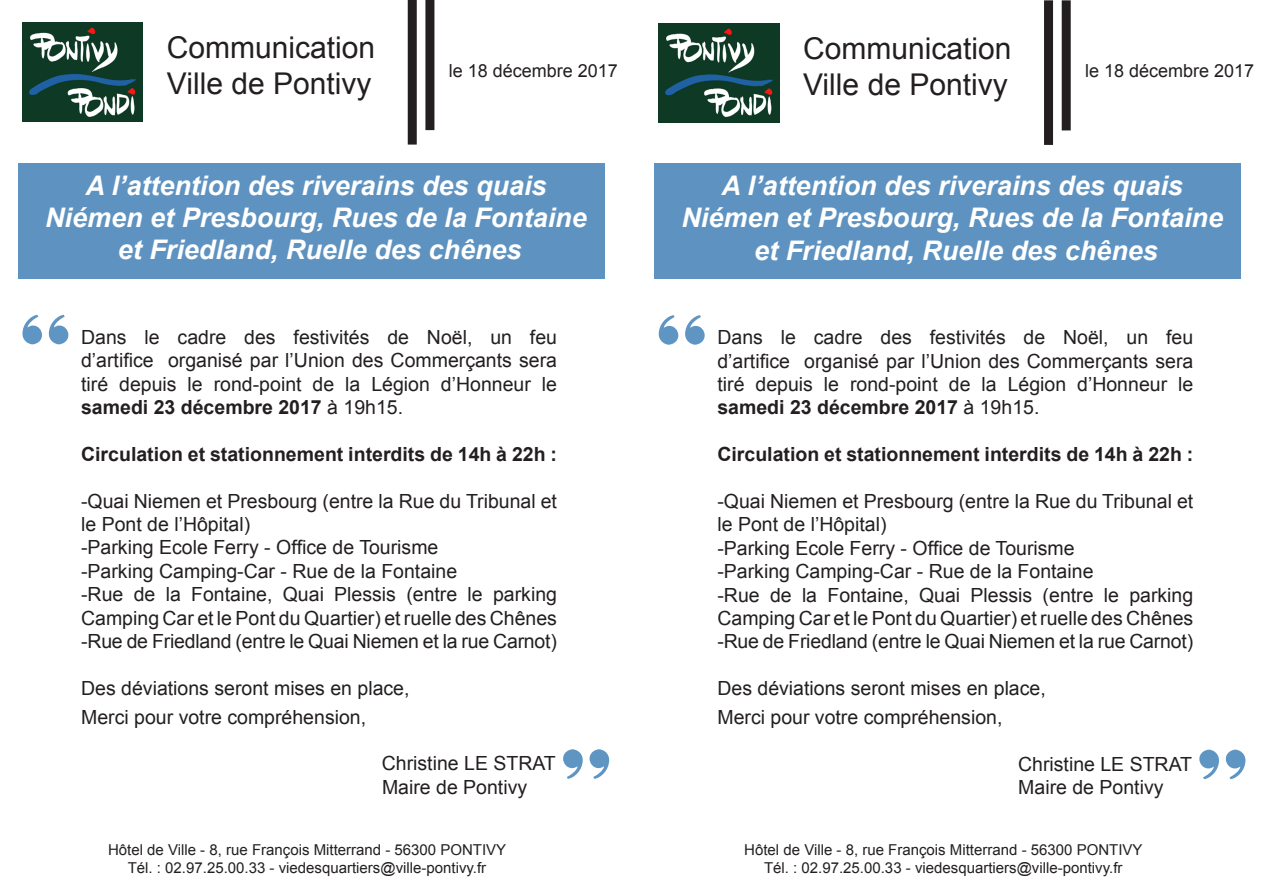
<style>
.page{position:relative;width:1263px;height:893px;background:#fff}
.page>*{position:absolute;margin:0;border:0;box-sizing:border-box;transform-origin:0 0}
.t1{font:30px "Arial";color:#231f20}
.t2{font:italic 700 27px/32.4px "Arial";color:#fff;text-align:center}
.t3{font:19.5px/23.4px "Arial";color:#231f20}
.t4{font:700 19.5px "Arial";color:#231f20}
.t5{font:18px "Arial";color:#231f20}
.t6{font:15px "Arial";color:#231f20}
.s1{font-weight:700}
</style>
<div class="page">
<img style="left:23px;top:23px;width:120px;height:99px">
<svg style="left:22px;top:315px;width:46px;height:29px"></svg>
<svg style="left:563px;top:749px;width:46px;height:30px"></svg>
<div style="left:18px;top:163px;width:587px;height:116px;background:#5e93c1"></div>
<div style="left:408px;top:0;width:9px;height:145px;background:#231f20"></div>
<div style="left:425px;top:0;width:9px;height:130px;background:#231f20"></div>
<img style="left:659px;top:23px;width:120px;height:99px">
<svg style="left:659px;top:315px;width:46px;height:30px"></svg>
<svg style="left:1199px;top:750px;width:46px;height:29px"></svg>
<div style="left:654px;top:164px;width:587px;height:115px;background:#5e93c1"></div>
<div style="left:1044px;top:0;width:9px;height:145px;background:#231f20"></div>
<div style="left:1062px;top:0;width:9px;height:130px;background:#231f20"></div>
<p class="t1" style="left:167px;top:28px;width:210px">Communication</p>
<p class="t1" style="left:167px;top:64px;width:206px">Ville de Pontivy</p>
<p class="t5" style="left:449px;top:59px;width:171px">le 18 décembre 2017</p>
<p class="t2" style="left:45px;top:170px;width:543px">A l’attention des riverains des quais<br>Niémen et Presbourg, Rues de la Fontaine et Friedland, Ruelle des chênes</p>
<p class="t3" style="left:81px;top:325px;width:477px;text-align:justify">Dans le cadre des festivités de Noël, un feu d’artifice organisé par l’Union des Commerçants sera tiré depuis le rond-point de la Légion d’Honneur le <span class="s1">samedi 23 décembre 2017</span> à 19h15.</p>
<p class="t4" style="left:81px;top:441px;width:477px">Circulation et stationnement interdits de 14h à 22h :</p>
<p class="t3" style="left:81px;top:489px;width:477px">-Quai Niemen et Presbourg (entre la Rue du Tribunal et le Pont de l’Hôpital)</p>
<p class="t3" style="left:81px;top:536px;width:359px">-Parking Ecole Ferry - Office de Tourisme</p>
<p class="t3" style="left:81px;top:559px;width:378px">-Parking Camping-Car - Rue de la Fontaine</p>
<p class="t3" style="left:81px;top:583px;width:477px">-Rue de la Fontaine, Quai Plessis (entre le parking<br>Camping Car et le Pont du Quartier) et ruelle des Chênes</p>
<p class="t3" style="left:81px;top:630px;width:477px">-Rue de Friedland (entre le Quai Niemen et la rue Carnot)</p>
<p class="t3" style="left:81px;top:676px;width:330px">Des déviations seront mises en place,</p>
<p class="t3" style="left:81px;top:705px;width:287px">Merci pour votre compréhension,</p>
<p class="t3" style="left:382px;top:752px;width:176px">Christine LE STRAT</p>
<p class="t3" style="left:382px;top:775px;width:147px">Maire de Pontivy</p>
<p class="t6" style="left:108px;top:839px;width:400px">Hôtel de Ville - 8, rue François Mitterrand - 56300 PONTIVY</p>
<p class="t6" style="left:128px;top:857px;width:360px">Tél. : 02.97.25.00.33 - viedesquartiers@ville-pontivy.fr</p>
<p class="t1" style="left:803px;top:28px;width:210px">Communication</p>
<p class="t1" style="left:803px;top:64px;width:206px">Ville de Pontivy</p>
<p class="t5" style="left:1085px;top:59px;width:171px">le 18 décembre 2017</p>
<p class="t2" style="left:681px;top:170px;width:543px">A l’attention des riverains des quais<br>Niémen et Presbourg, Rues de la Fontaine et Friedland, Ruelle des chênes</p>
<p class="t3" style="left:717px;top:326px;width:477px;text-align:justify">Dans le cadre des festivités de Noël, un feu d’artifice organisé par l’Union des Commerçants sera tiré depuis le rond-point de la Légion d’Honneur le <span class="s1">samedi 23 décembre 2017</span> à 19h15.</p>
<p class="t4" style="left:717px;top:441px;width:477px">Circulation et stationnement interdits de 14h à 22h :</p>
<p class="t3" style="left:717px;top:490px;width:477px">-Quai Niemen et Presbourg (entre la Rue du Tribunal et le Pont de l’Hôpital)</p>
<p class="t3" style="left:717px;top:536px;width:359px">-Parking Ecole Ferry - Office de Tourisme</p>
<p class="t3" style="left:717px;top:560px;width:378px">-Parking Camping-Car - Rue de la Fontaine</p>
<p class="t3" style="left:717px;top:583px;width:477px">-Rue de la Fontaine, Quai Plessis (entre le parking<br>Camping Car et le Pont du Quartier) et ruelle des Chênes</p>
<p class="t3" style="left:717px;top:630px;width:477px">-Rue de Friedland (entre le Quai Niemen et la rue Carnot)</p>
<p class="t3" style="left:717px;top:677px;width:330px">Des déviations seront mises en place,</p>
<p class="t3" style="left:717px;top:706px;width:287px">Merci pour votre compréhension,</p>
<p class="t3" style="left:1018px;top:752px;width:176px">Christine LE STRAT</p>
<p class="t3" style="left:1018px;top:776px;width:147px">Maire de Pontivy</p>
<p class="t6" style="left:744px;top:840px;width:400px">Hôtel de Ville - 8, rue François Mitterrand - 56300 PONTIVY</p>
<p class="t6" style="left:764px;top:858px;width:360px">Tél. : 02.97.25.00.33 - viedesquartiers@ville-pontivy.fr</p>
</div>
